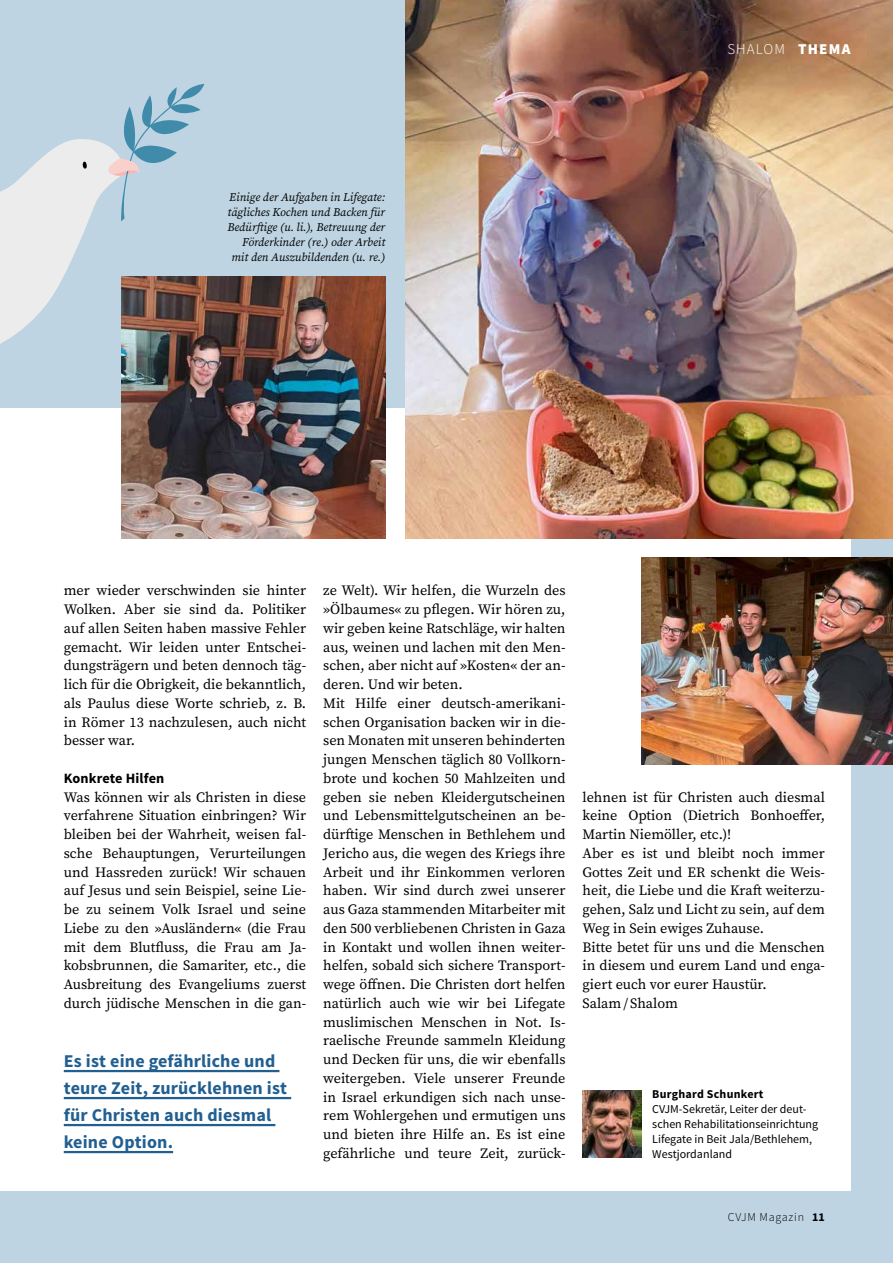
<style>
.page{position:relative;width:893px;height:1263px;background:#bed4e2}
.page>*{position:absolute;margin:0;border:0;box-sizing:border-box;transform-origin:0 0}
.t1{font:700 18px/27px "Source Sans Pro";letter-spacing:.01em;color:#215f91}
.t2{font:300 15px "Source Sans Pro";letter-spacing:.07em;color:#fff}
.t3{font:14.25px/18.8px "Source Serif Pro";color:#000;text-align:justify}
.t4{font:700 14.25px "Source Sans Pro";letter-spacing:.01em;color:#000}
.t5{font:12px/15px "Source Sans Pro";color:#000}
.t6{font:700 12px "Source Sans Pro";letter-spacing:.02em;color:#000}
.t7{font:300 12px "Source Sans Pro";letter-spacing:.06em;color:#000}
.t8{font:italic 11.7px/15px "Source Serif Pro";color:#000;text-align:right}
.s1{font-weight:900}
.s2{font-weight:700}
</style>
<div class="page">
<div style="left:0;top:408px;width:850px;height:783px;background:#fff"></div>
<img style="left:583px;top:1090px;width:59px;height:68px">
<img style="left:405px;top:0;width:488px;height:539px">
<img style="left:642px;top:558px;width:251px;height:206px">
<img style="left:121px;top:276px;width:264px;height:263px">
<hr style="left:64px;top:1070px;width:215px;height:2px;background:#215f91">
<hr style="left:64px;top:1097px;width:227px;height:2px;background:#215f91">
<hr style="left:64px;top:1124px;width:211px;height:2px;background:#215f91">
<hr style="left:64px;top:1151px;width:109px;height:2px;background:#215f91">
<svg style="left:0;top:83px;width:204px;height:345px"></svg>
<p class="t8" style="left:227px;top:190px;width:159px">Einige der Aufgaben in Lifegate: tägliches Kochen und Backen für<br>Bedürftige (u. li.), Betreuung der<br>Förderkinder (re.) oder Arbeit mit den Auszubildenden (u. re.)</p>
<p class="t2" style="left:727px;top:40px;width:125px">SHALOM <span class="s1">THEMA</span></p>
<p class="t3" style="left:64px;top:581px;width:244px">mer wieder verschwinden sie hinter Wolken. Aber sie sind da. Politiker auf allen Seiten haben massive Fehler gemacht. Wir leiden unter Entschei&shy;dungsträgern und beten dennoch täg&shy;lich für die Obrigkeit, die bekanntlich, als Paulus diese Worte schrieb, z. B. in Römer 13 nachzulesen, auch nicht besser war.</p>
<p class="t4" style="left:64px;top:769px;width:102px">Konkrete Hilfen</p>
<p class="t3" style="left:64px;top:787px;width:244px">Was können wir als Christen in diese verfahrene Situation einbringen? Wir bleiben bei der Wahrheit, weisen fal&shy;sche Behauptungen, Verurteilungen und Hassreden zurück! Wir schauen auf Jesus und sein Beispiel, seine Lie&shy;be zu seinem Volk Israel und seine Liebe zu den »Ausländern« (die Frau mit dem Blutfluss, die Frau am Ja&shy;kobsbrunnen, die Samariter, etc., die Ausbreitung des Evangeliums zuerst durch jüdische Menschen in die gan-</p>
<p class="t1" style="left:64px;top:1048px;width:225px">Es ist eine gefährliche und teure Zeit, zurücklehnen ist für Christen auch diesmal keine Option.</p>
<p class="t3" style="left:323px;top:581px;width:244px;text-align:left">ze Welt). Wir helfen, die Wurzeln des »Ölbaumes« zu pflegen. Wir hören zu, wir geben keine Ratschläge, wir halten aus, weinen und lachen mit den Men&shy;schen, aber nicht auf »Kosten« der an&shy;deren. Und wir beten.<br>Mit Hilfe einer deutsch-amerikani&shy;schen Organisation backen wir in die&shy;sen Monaten mit unseren behinderten jungen Menschen täglich 80 Vollkorn&shy;brote und kochen 50 Mahlzeiten und geben sie neben Kleidergutscheinen und Lebensmittelgutscheinen an be&shy;dürftige Menschen in Bethlehem und Jericho aus, die wegen des Kriegs ihre Arbeit und ihr Einkommen verloren haben. Wir sind durch zwei unserer aus Gaza stammenden Mitarbeiter mit den 500 verbliebenen Christen in Gaza in Kontakt und wollen ihnen weiter&shy;helfen, sobald sich sichere Transport&shy;wege öffnen. Die Christen dort helfen natürlich auch wie wir bei Lifegate muslimischen Menschen in Not. Is&shy;raelische Freunde sammeln Kleidung und Decken für uns, die wir ebenfalls weitergeben. Viele unserer Freunde in Israel erkundigen sich nach unse&shy;rem Wohlergehen und ermutigen uns und bieten ihre Hilfe an. Es ist eine gefährliche und teure Zeit, zurück-</p>
<p class="t3" style="left:583px;top:787px;width:244px;text-align:left">lehnen ist für Christen auch diesmal keine Option (Dietrich Bonhoeffer,<br>Martin Niemöller, etc.)!<br>Aber es ist und bleibt noch immer<br>Gottes Zeit und ER schenkt die Weis&shy;heit, die Liebe und die Kraft weiterzu&shy;gehen, Salz und Licht zu sein, auf dem<br>Weg in Sein ewiges Zuhause.<br>Bitte betet für uns und die Menschen in diesem und eurem Land und enga&shy;giert euch vor eurer Haustür.<br>Salam / Shalom</p>
<p class="t6" style="left:652px;top:1086px;width:113px">Burghard Schunkert</p>
<p class="t5" style="left:652px;top:1101px;width:167px">CVJM-Sekretär, Leiter der deut&shy;schen Rehabilitationseinrichtung<br>Lifegate in Beit Jala/Bethlehem,<br>Westjordanland</p>
<p class="t7" style="left:728px;top:1210px;width:99px">CVJM Magazin <span class="s2">11</span></p>
</div>
